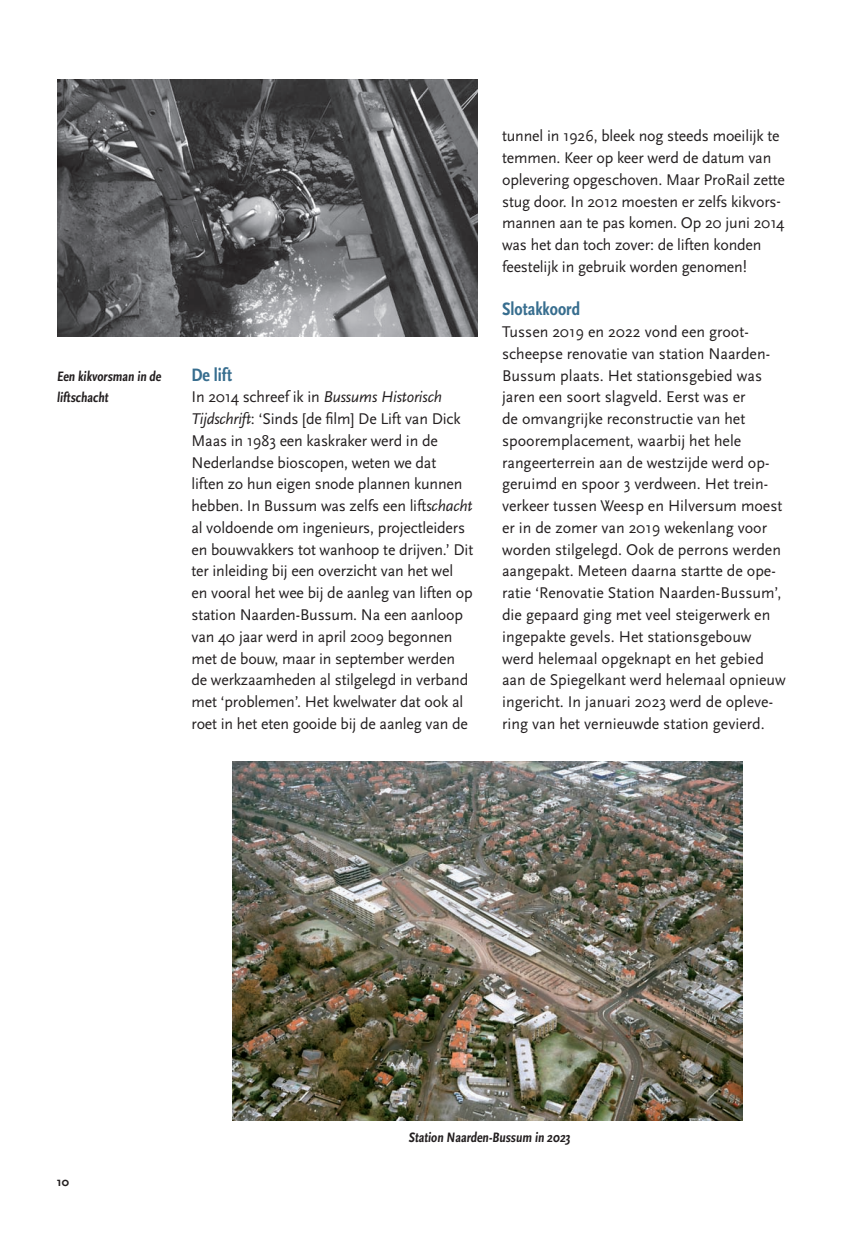
<style>
.page{position:relative;width:851px;height:1234px;background:#fff}
.page>*{position:absolute;margin:0;border:0;box-sizing:border-box;transform-origin:0 0}
.t1{font:700 condensed 18.75px "Scala Sans Pro";color:#386e8f}
.t2{font:16.2px/21.8px "Scala Sans Pro";letter-spacing:-.01em;color:#231f20}
.t3{font:700 condensed 14.25px/21.8px "Scala Sans Pro";color:#231f20}
.t4{font:700 12.75px "Scala Sans Pro";color:#231f20}
.s1{font-style:italic}
</style>
<div class="page">
<img style="left:58px;top:79px;width:419px;height:257px">
<img style="left:233px;top:761px;width:509px;height:358px">
<p class="t3" style="left:57px;top:365px;width:108px">Een kikvorsman in de liftschacht</p>
<p class="t1" style="left:191px;top:363px;width:42px">De lift</p>
<p class="t2" style="left:191px;top:386px;width:283px">In 2014 schreef ik in <span class="s1">Bussums Historisch Tijdschrift</span>: ‘Sinds [de film] De Lift van Dick Maas in 1983 een kaskraker werd in de Nederlandse bioscopen, weten we dat<br>liften zo hun eigen snode plannen kunnen hebben. In Bussum was zelfs een lift<span class="s1">schacht </span>al voldoende om ingenieurs, projectleiders en bouwvakkers tot wanhoop te drijven.’ Dit ter inleiding bij een overzicht van het wel<br>en vooral het wee bij de aanleg van liften op station Naarden-Bussum. Na een aanloop van 40 jaar werd in april 2009 begonnen met de bouw, maar in september werden de werkzaamheden al stilgelegd in verband met ‘problemen’. Het kwelwater dat ook al roet in het eten gooide bij de aanleg van de</p>
<p class="t2" style="left:502px;top:125px;width:284px">tunnel in 1926, bleek nog steeds moeilijk te temmen. Keer op keer werd de datum van oplevering opgeschoven. Maar ProRail zette stug door. In 2012 moesten er zelfs kikvors&shy;mannen aan te pas komen. Op 20 juni 2014 was het dan toch zover: de liften konden feestelijk in gebruik worden genomen!</p>
<p class="t1" style="left:502px;top:298px;width:80px">Slotakkoord</p>
<p class="t2" style="left:502px;top:321px;width:285px">Tussen 2019 en 2022 vond een groot&shy;scheepse renovatie van station Naarden-Bussum plaats. Het stationsgebied was jaren een soort slagveld. Eerst was er<br>de omvangrijke reconstructie van het spooremplacement, waarbij het hele rangeerterrein aan de westzijde werd op&shy;geruimd en spoor 3 verdween. Het trein&shy;verkeer tussen Weesp en Hilversum moest er in de zomer van 2019 wekenlang voor worden stilgelegd. Ook de perrons werden aangepakt. Meteen daarna startte de ope&shy;ratie ‘Renovatie Station Naarden-Bussum’, die gepaard ging met veel steigerwerk en ingepakte gevels. Het stationsgebouw werd helemaal opgeknapt en het gebied aan de Spiegelkant werd helemaal opnieuw ingericht. In januari 2023 werd de opleve&shy;ring van het vernieuwde station gevierd.</p>
<p class="t4" style="left:57px;top:1174px;width:14px">10</p>
<p class="t3" style="left:408px;top:1126px;width:165px">Station Naarden-Bussum in 2023</p>
</div>
